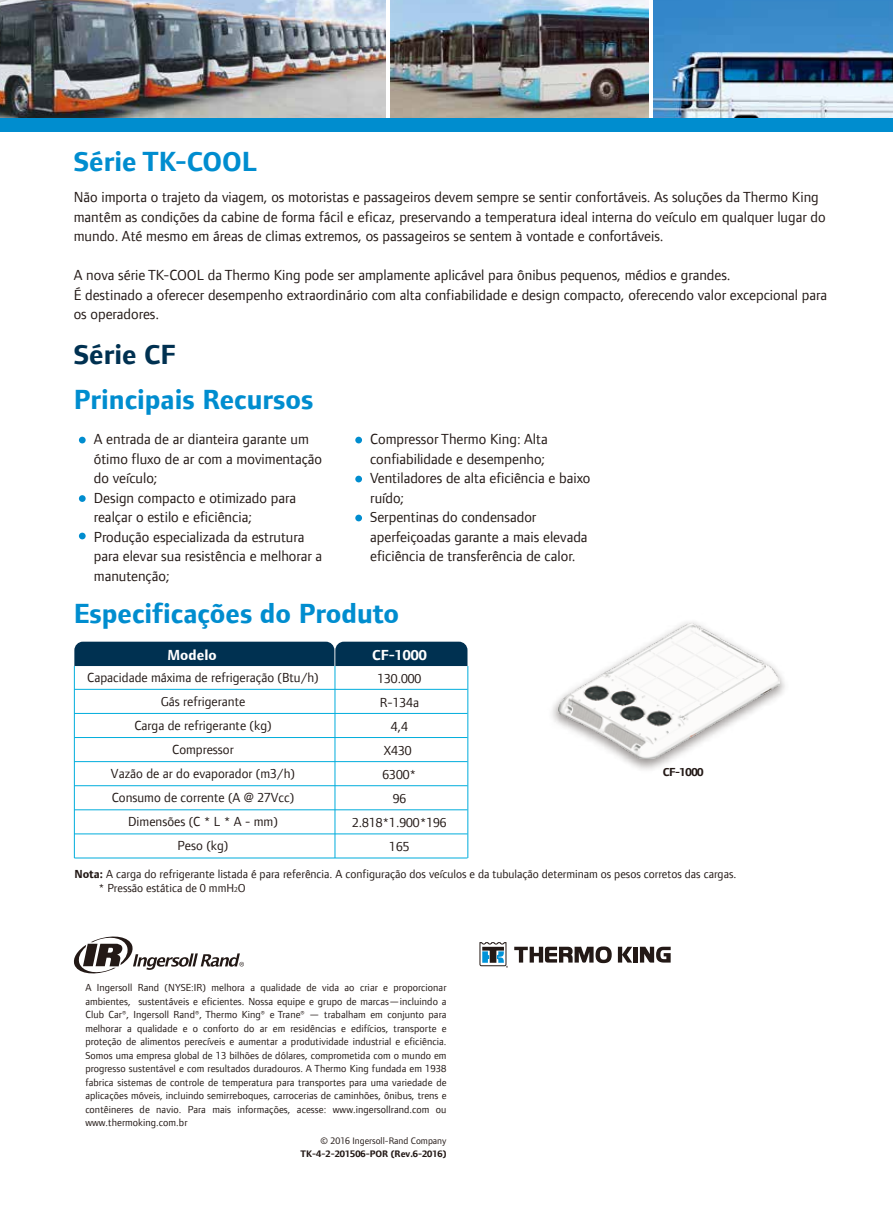
<style>
.page{position:relative;width:893px;height:1212px;background:#fff}
.page>*{position:absolute;margin:0;border:0;box-sizing:border-box;transform-origin:0 0}
.t1{font:700 28.5px "Foundry Form Sans";color:#008dcf}
.t2{font:700 28.5px "Foundry Form Sans";color:#003151}
.t3{font:15px/19.5px "Foundry Form Sans";color:#231916}
.t4{font:700 15px "Foundry Form Sans";color:#fff}
.t5{font:13.5px/24px "Foundry Form Sans";color:#231916;text-align:center}
.t6{font:12px/14.4px "Foundry Form Sans";color:#231916}
.t7{font:700 12px "Foundry Form Sans";letter-spacing:-.04em;color:#231916}
.t8{font:10.5px/13.5px "Foundry Form Sans";letter-spacing:.005em;color:#231916;text-align:justify}
.t9{font:700 9.75px "Foundry Form Sans";color:#231916}
.t10{font:9.75px "Foundry Form Sans";color:#231916}
.s1{font-weight:700}
.s2{font-size:7.5px}
</style>
<div class="page">
<hr style="left:74px;top:689px;width:393px;height:1px;background:#00addc">
<hr style="left:74px;top:713px;width:393px;height:1px;background:#00addc">
<hr style="left:74px;top:737px;width:393px;height:1px;background:#00addc">
<hr style="left:74px;top:761px;width:393px;height:1px;background:#00addc">
<hr style="left:74px;top:785px;width:393px;height:1px;background:#00addc">
<hr style="left:74px;top:809px;width:393px;height:1px;background:#00addc">
<hr style="left:74px;top:834px;width:393px;height:1px;background:#00addc">
<hr style="left:74px;top:858px;width:393px;height:1px;background:#00addc">
<hr style="left:74px;top:666px;width:1px;height:192px;background:#00addc">
<hr style="left:335px;top:666px;width:1px;height:192px;background:#00addc">
<hr style="left:467px;top:666px;width:1px;height:192px;background:#00addc">
<div style="left:74px;top:642px;width:393px;height:24px;background:#003151"></div>
<img style="left:552px;top:622px;width:233px;height:148px">
<img style="left:558px;top:624px;width:222px;height:135px">
<svg style="left:73px;top:936px;width:171px;height:38px"></svg>
<div style="left:79px;top:437px;width:7px;height:6px;background:#008dcf;border-radius:50%"></div>
<div style="left:79px;top:495px;width:7px;height:7px;background:#008dcf;border-radius:50%"></div>
<div style="left:79px;top:533px;width:7px;height:6px;background:#008dcf;border-radius:50%"></div>
<img style="left:390px;top:0;width:258px;height:119px">
<img style="left:0;top:0;width:386px;height:119px">
<img style="left:653px;top:0;width:240px;height:119px">
<div style="left:355px;top:437px;width:7px;height:6px;background:#008dcf;border-radius:50%"></div>
<div style="left:355px;top:476px;width:7px;height:6px;background:#008dcf;border-radius:50%"></div>
<div style="left:355px;top:515px;width:7px;height:6px;background:#008dcf;border-radius:50%"></div>
<div style="left:0;top:119px;width:893px;height:13px;background:#008dcf"></div>
<svg style="left:514px;top:946px;width:98px;height:17px"></svg>
<svg style="left:618px;top:947px;width:14px;height:15px"></svg>
<hr style="left:634px;top:947px;width:4px;height:15px;background:#231916">
<svg style="left:640px;top:947px;width:31px;height:15px"></svg>
<svg style="left:479px;top:942px;width:29px;height:26px"></svg>
<h1 class="t1" style="left:74px;top:145px;width:185px">Série TK-COOL</h1>
<p class="t3" style="left:74px;top:187px;width:753px">Não importa o trajeto da viagem, os motoristas e passageiros devem sempre se sentir confortáveis. As soluções da Thermo King mantêm as condições da cabine de forma fácil e eficaz, preservando a temperatura ideal interna do veículo em qualquer lugar do mundo. Até mesmo em áreas de climas extremos, os passageiros se sentem à vontade e confortáveis.</p>
<p class="t3" style="left:74px;top:265px;width:755px">A nova série TK-COOL da Thermo King pode ser amplamente aplicável para ônibus pequenos, médios e grandes.<br>É destinado a oferecer desempenho extraordinário com alta confiabilidade e design compacto, oferecendo valor excepcional para os operadores.</p>
<h1 class="t2" style="left:74px;top:338px;width:103px">Série CF</h1>
<h1 class="t1" style="left:74px;top:384px;width:241px">Principais Recursos</h1>
<p class="t3" style="left:94px;top:429px;width:230px">A entrada de ar dianteira garante um ótimo fluxo de ar com a movimentação do veículo;<br>Design compacto e otimizado para realçar o estilo e eficiência;<br>Produção especializada da estrutura para elevar sua resistência e melhorar a manutenção;</p>
<p class="t3" style="left:370px;top:429px;width:222px">Compressor Thermo King: Alta confiabilidade e desempenho;<br>Ventiladores de alta eficiência e baixo ruído;<br>Serpentinas do condensador aperfeiçoadas garante a mais elevada eficiência de transferência de calor.</p>
<h1 class="t1" style="left:74px;top:597px;width:327px">Especificações do Produto</h1>
<p class="t4" style="left:167px;top:646px;width:51px">Modelo</p>
<p class="t5" style="left:87px;top:665px;width:233px">Capacidade máxima de refrigeração (Btu/h)<br>Gás refrigerante<br>Carga de refrigerante (kg)<br>Compressor<br>Vazão de ar do evaporador (m3/h)<br>Consumo de corrente (A @ 27Vcc)<br>Dimensões (C * L * A - mm)<br>Peso (kg)</p>
<p class="t5" style="left:352px;top:666px;width:96px">130.000<br>R-134a<br>4,4<br>X430<br>6300*<br>96<br>2.818*1.900*196<br>165</p>
<p class="t4" style="left:372px;top:646px;width:56px">CF-1000</p>
<p class="t7" style="left:663px;top:765px;width:42px">CF-1000</p>
<p class="t6" style="left:98px;top:866px;width:640px;text-indent:-24px"><span class="s1">Nota:</span> A carga do refrigerante listada é para referência. A configuração dos veículos e da tubulação determinam os pesos corretos das cargas. * Pressão estática de 0 mmH<span class="s2">2</span>O</p>
<p class="t8" style="left:85px;top:981px;width:363px">A Ingersoll Rand (NYSE:IR) melhora a qualidade de vida ao criar e proporcionar ambientes, sustentáveis e eficientes. Nossa equipe e grupo de marcas—incluindo a Club Car®, Ingersoll Rand®, Thermo King® e Trane® — trabalham em conjunto para melhorar a qualidade e o conforto do ar em residências e edifícios, transporte e proteção de alimentos perecíveis e aumentar a produtividade industrial e eficiência.<br>Somos uma empresa global de 13 bilhões de dólares, comprometida com o mundo em progresso sustentável e com resultados duradouros. A Thermo King fundada em 1938 fabrica sistemas de controle de temperatura para transportes para uma variedade de aplicações móveis, incluindo semirreboques, carrocerias de caminhões, ônibus, trens e contêineres de navio. Para mais informações, acesse: www.ingersollrand.com ou www.thermoking.com.br</p>
<p class="t10" style="left:321px;top:1135px;width:127px">© 2016 Ingersoll-Rand Company</p>
<p class="t9" style="left:301px;top:1148px;width:147px">TK-4-2-201506-POR (Rev.6-2016)</p>
</div>
